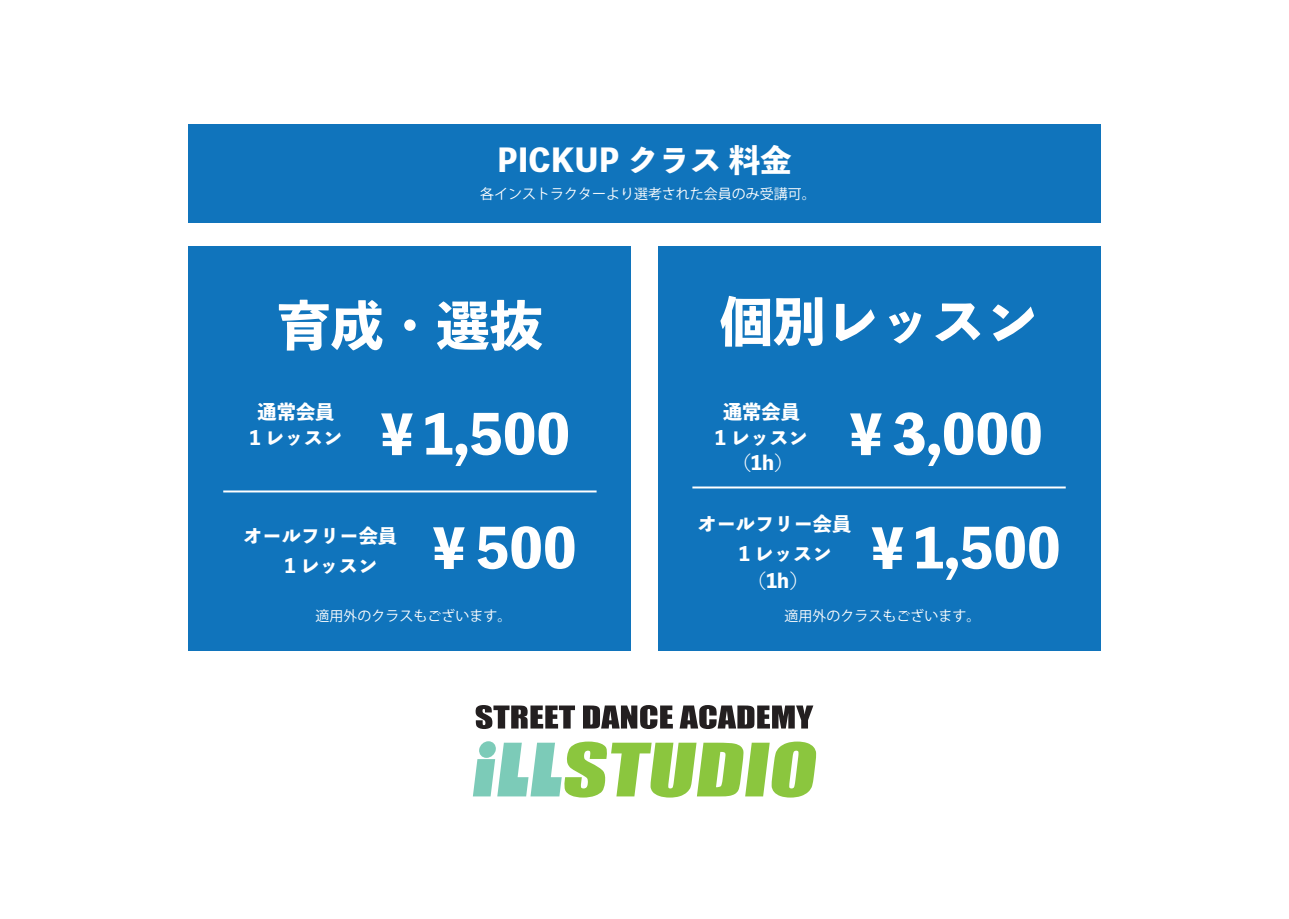
<style>
.page{position:relative;width:1289px;height:919px;background:#fff}
.page>*{position:absolute;margin:0;border:0;box-sizing:border-box;transform-origin:0 0}
.t1{font:53.4px "Toppan Bunkyu Midashi Go Std N EB";color:#fff}
.t2{font:53.1px "Toppan Bunkyu Midashi Go Std N EB";color:#fff}
.t3{font:31.5px "Toppan Bunkyu Midashi Go Std N EB";color:#fff}
.t4{font:19.2px/24.8px "Toppan Bunkyu Midashi Go Std N EB";color:#fff;text-align:center}
.t5{font:13.95px "Koz Go Pr 6 N";color:#fff}
</style>
<div class="page">
<svg style="left:473px;top:741px;width:343px;height:56px"></svg>
<svg style="left:475px;top:705px;width:100px;height:24px"></svg>
<svg style="left:583px;top:705px;width:90px;height:24px"></svg>
<svg style="left:679px;top:705px;width:134px;height:24px"></svg>
<div style="left:188px;top:124px;width:912px;height:99px;background:#1074bc"></div>
<div style="left:188px;top:246px;width:443px;height:404px;background:#1074bc"></div>
<hr style="left:223px;top:490px;width:373px;height:2px;background:#fff">
<div style="left:657px;top:246px;width:443px;height:404px;background:#1074bc"></div>
<hr style="left:692px;top:486px;width:373px;height:2px;background:#fff">
<h3 class="t3" style="left:497px;top:135px;width:296px">PICKUP クラス 料金</h3>
<p class="t5" style="left:480px;top:186px;width:337px">各インストラクターより選考された会員のみ受講可。</p>
<h2 class="t2" style="left:277px;top:284px;width:267px">育成・選抜</h2>
<p class="t4" style="left:257px;top:398px;width:78px">通常会員</p>
<h1 class="t1" style="left:370px;top:393px;width:201px">￥1,500</h1>
<p class="t4" style="left:250px;top:424px;width:94px">1 レッスン</p>
<p class="t4" style="left:243px;top:522px;width:155px">オールフリー会員</p>
<h1 class="t1" style="left:422px;top:507px;width:156px">￥500</h1>
<p class="t4" style="left:285px;top:552px;width:94px">1 レッスン</p>
<p class="t5" style="left:315px;top:608px;width:197px">適用外のクラスもございます。</p>
<h2 class="t2" style="left:720px;top:280px;width:320px">個別レッスン</h2>
<p class="t4" style="left:723px;top:398px;width:78px">通常会員</p>
<h1 class="t1" style="left:839px;top:393px;width:205px">￥3,000</h1>
<p class="t4" style="left:715px;top:424px;width:94px">1 レッスン（1h)</p>
<p class="t4" style="left:697px;top:510px;width:155px">オールフリー会員</p>
<h1 class="t1" style="left:860px;top:507px;width:201px">￥1,500</h1>
<p class="t5" style="left:784px;top:608px;width:197px">適用外のクラスもございます。</p>
<p class="t4" style="left:739px;top:540px;width:94px">1 レッスン</p>
<p class="t4" style="left:747px;top:567px;width:51px">（1h)</p>
</div>
